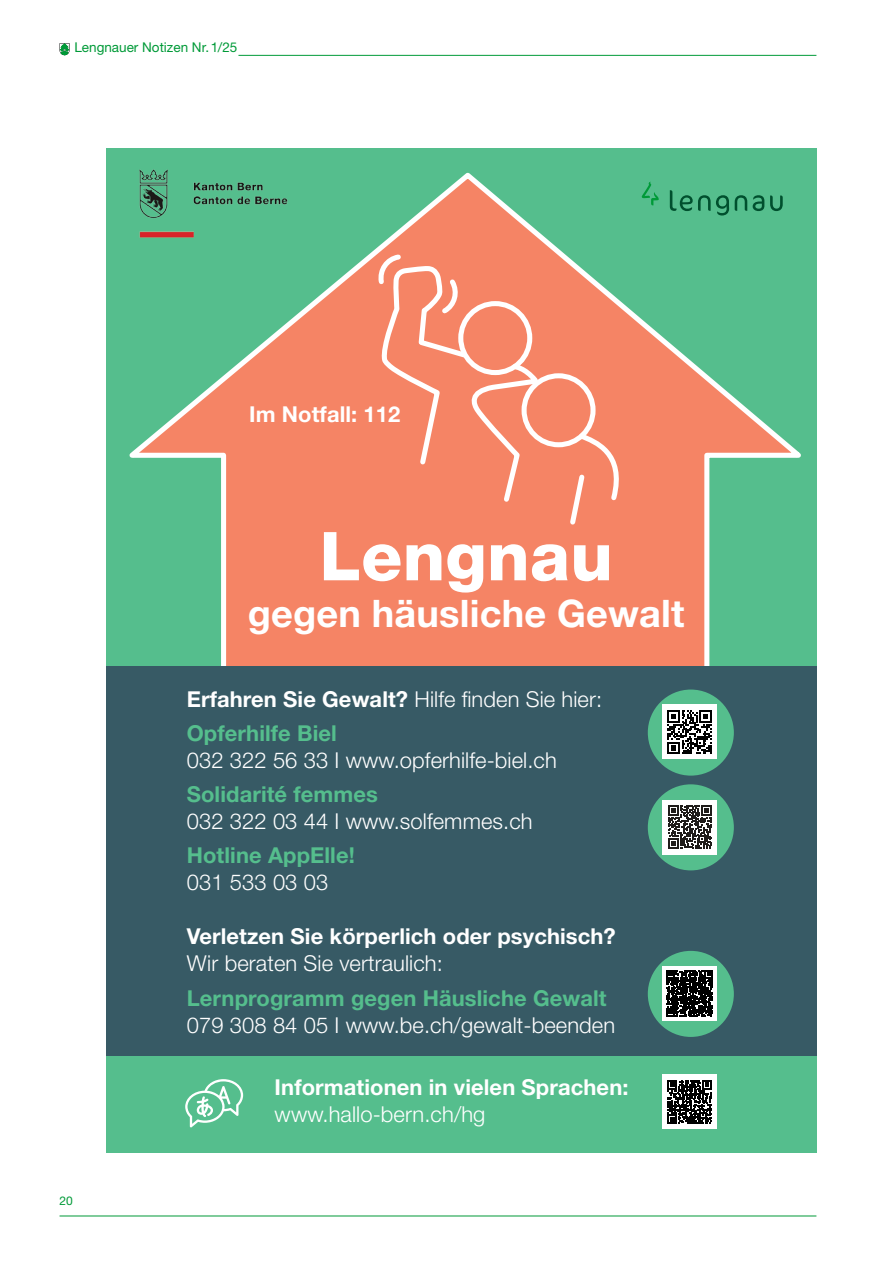
<style>
.page{position:relative;width:893px;height:1263px;background:#fff}
.page>*{position:absolute;margin:0;border:0;box-sizing:border-box;transform-origin:0 0}
.t1{font:800 67.5px "Helvetica Neue LT Std";letter-spacing:.005em;color:#fff}
.t2{font:700 37.95px "Helvetica Neue LT Std";letter-spacing:.005em;color:#fff}
.t3{font:300 21.9px/34.2px "Helvetica Neue LT Std";letter-spacing:.005em;color:#fff}
.t4{font:700 21.9px/27px "Helvetica Neue LT Std";letter-spacing:.005em;color:#fff}
.t5{font:13.5px "Helvetica Neue LT Std";color:#009a38}
.t6{font:12px "Helvetica Neue LT Std";color:#009a38}
.s1{font-weight:700}
.s2{font-weight:700;color:#55be8d}
.s3{font-weight:300}
</style>
<div class="page">
<hr style="left:238px;top:55px;width:578px;height:1px;background:#009a38">
<svg style="left:60px;top:43px;width:10px;height:12px"></svg>
<hr style="left:60px;top:1216px;width:756px;height:1px;background:#009a38">
<div style="left:106px;top:148px;width:710px;height:527px;background:#55be8d"></div>
<svg style="left:129px;top:172px;width:672px;height:494px;fill:#f58465"></svg>
<div style="left:106px;top:666px;width:710px;height:390px;background:#375a65"></div>
<div style="left:106px;top:1056px;width:710px;height:97px;background:#55be8d"></div>
<div style="left:662px;top:1074px;width:55px;height:55px;background:#fff"></div>
<svg style="left:667px;top:1080px;width:45px;height:44px"></svg>
<svg style="left:185px;top:1079px;width:58px;height:48px"></svg>
<div style="left:648px;top:784px;width:86px;height:86px;background:#55be8d;border-radius:50%"></div>
<div style="left:662px;top:800px;width:55px;height:54px;background:#fff"></div>
<svg style="left:668px;top:805px;width:44px;height:44px"></svg>
<div style="left:648px;top:951px;width:86px;height:86px;background:#55be8d;border-radius:50%"></div>
<div style="left:662px;top:966px;width:55px;height:55px;background:#fff"></div>
<svg style="left:667px;top:970px;width:46px;height:46px"></svg>
<div style="left:648px;top:689px;width:86px;height:87px;background:#55be8d;border-radius:50%"></div>
<div style="left:662px;top:704px;width:55px;height:55px;background:#fff"></div>
<svg style="left:668px;top:710px;width:43px;height:44px"></svg>
<svg style="left:376px;top:251px;width:249px;height:277px"></svg>
<svg style="left:670px;top:190px;width:59px;height:26px"></svg>
<svg style="left:735px;top:195px;width:12px;height:16px"></svg>
<svg style="left:753px;top:195px;width:11px;height:16px"></svg>
<svg style="left:770px;top:196px;width:13px;height:15px"></svg>
<svg style="left:642px;top:182px;width:18px;height:23px"></svg>
<img style="left:129px;top:169px;width:180px;height:89px">
<p class="t5" style="left:74px;top:39px;width:164px">Lengnauer Notizen Nr. 1/25</p>
<p class="t4" style="left:249px;top:401px;width:153px">Im Notfall: 112</p>
<p class="t1" style="left:320px;top:516px;width:295px">Lengnau</p>
<p class="t2" style="left:248px;top:590px;width:438px">gegen häusliche Gewalt</p>
<p class="t3" style="left:187px;top:682px;width:417px"><span class="s1">Erfahren Sie Gewalt?</span> Hilfe finden Sie hier:<br><span class="s2">Opferhilfe Biel</span></p>
<p class="t3" style="left:187px;top:743px;width:372px">032 322 56 33 I www.opferhilfe-biel.ch<br><span class="s2">Solidarité femmes</span></p>
<p class="t3" style="left:187px;top:804px;width:347px">032 322 03 44 I www.solfemmes.ch<br><span class="s2">Hotline AppElle!</span></p>
<p class="t3" style="left:187px;top:865px;width:143px">031 533 03 03</p>
<p class="t4" style="left:187px;top:923px;width:430px">Verletzen Sie körperlich oder psychisch?<br><span class="s3">Wir beraten Sie vertraulich:</span></p>
<p class="t3" style="left:187px;top:984px;width:430px;line-height:27px"><span class="s2">Lernprogramm gegen Häusliche Gewalt<br></span>079 308 84 05 I www.be.ch/gewalt-beenden</p>
<p class="t6" style="left:60px;top:1193px;width:15px">20</p>
<p class="t4" style="left:275px;top:1073px;width:355px">Informationen in vielen Sprachen: <span class="s3">www.hallo-bern.ch/hg</span></p>
</div>
